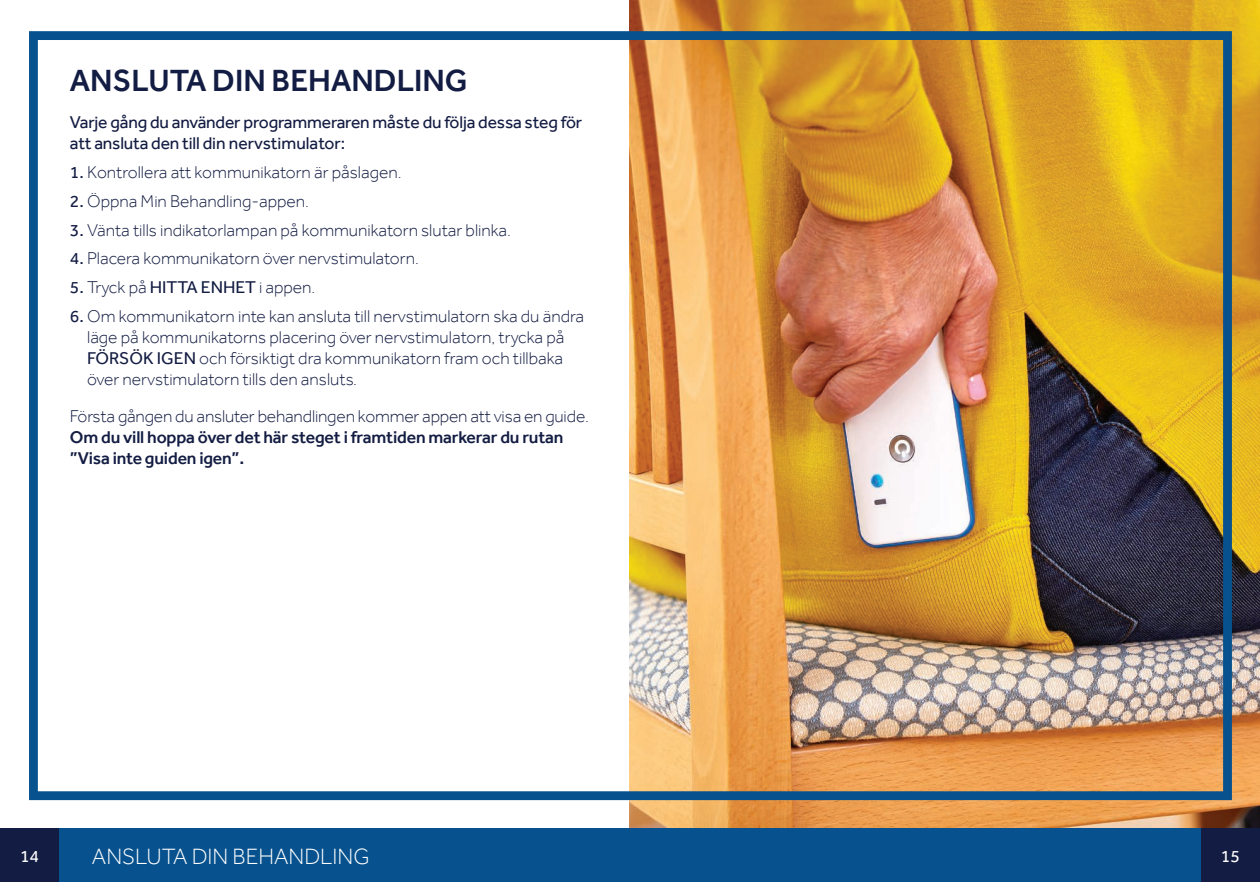
<style>
.page{position:relative;width:1260px;height:882px;background:#fff}
.page>*{position:absolute;margin:0;border:0;box-sizing:border-box;transform-origin:0 0}
.t1{font:500 31.5px "Effra";color:#131c42}
.t2{font:300 22.75px "Effra";color:#fff}
.t3{font:300 17.5px/21px "Effra";color:#131c42}
.t4{font:17.5px/21px "Effra";letter-spacing:-.01em;color:#131c42}
.t5{font:500 17.5px/21px "Effra";letter-spacing:-.01em;color:#131c42}
.t6{font:17.5px "Effra";color:#fff}
.s1{font-weight:400}
</style>
<div class="page">
<img style="left:630px;top:0;width:630px;height:828px">
<div style="left:0;top:828px;width:1260px;height:54px;background:#07528e"></div>
<div style="left:1201px;top:828px;width:59px;height:54px;background:#131c42"></div>
<div style="left:0;top:828px;width:59px;height:54px;background:#131c42"></div>
<div style="left:29px;top:31px;width:1203px;height:769px;border:9px solid #07528e"></div>
<h1 class="t1" style="left:70px;top:62px;width:399px">ANSLUTA DIN BEHANDLING</h1>
<p class="t4" style="left:70px;top:111px;width:514px">Varje gång du använder programmeraren måste du följa dessa steg för att ansluta den till din nervstimulator:</p>
<p class="t3" style="left:70px;top:161px;width:333px"><span class="s1">1.</span> Kontrollera att kommunikatorn är påslagen.</p>
<p class="t3" style="left:70px;top:190px;width:241px"><span class="s1">2.</span> Öppna Min Behandling-appen.</p>
<p class="t3" style="left:70px;top:219px;width:442px"><span class="s1">3.</span> Vänta tills indikatorlampan på kommunikatorn slutar blinka.</p>
<p class="t3" style="left:70px;top:248px;width:350px"><span class="s1">4.</span> Placera kommunikatorn över nervstimulatorn.</p>
<p class="t3" style="left:70px;top:277px;width:247px"><span class="s1">5.</span> Tryck på <span class="s1">HITTA ENHET</span> i appen.</p>
<p class="t3" style="left:87px;top:306px;width:498px;text-indent:-17px"><span class="s1">6.</span> Om kommunikatorn inte kan ansluta till nervstimulatorn ska du ändra läge på kommunikatorns placering över nervstimulatorn, trycka på <span class="s1">FÖRSÖK IGEN</span> och försiktigt dra kommunikatorn fram och tillbaka över nervstimulatorn tills den ansluts.</p>
<p class="t3" style="left:70px;top:406px;width:521px">Första gången du ansluter behandlingen kommer appen att visa en guide.</p>
<p class="t5" style="left:70px;top:426px;width:495px">Om du vill hoppa över det här steget i framtiden markerar du rutan ”Visa inte guiden igen”.</p>
<p class="t6" style="left:20px;top:846px;width:21px">14</p>
<h2 class="t2" style="left:92px;top:844px;width:279px">ANSLUTA DIN BEHANDLING</h2>
<p class="t6" style="left:1221px;top:846px;width:21px">15</p>
</div>
